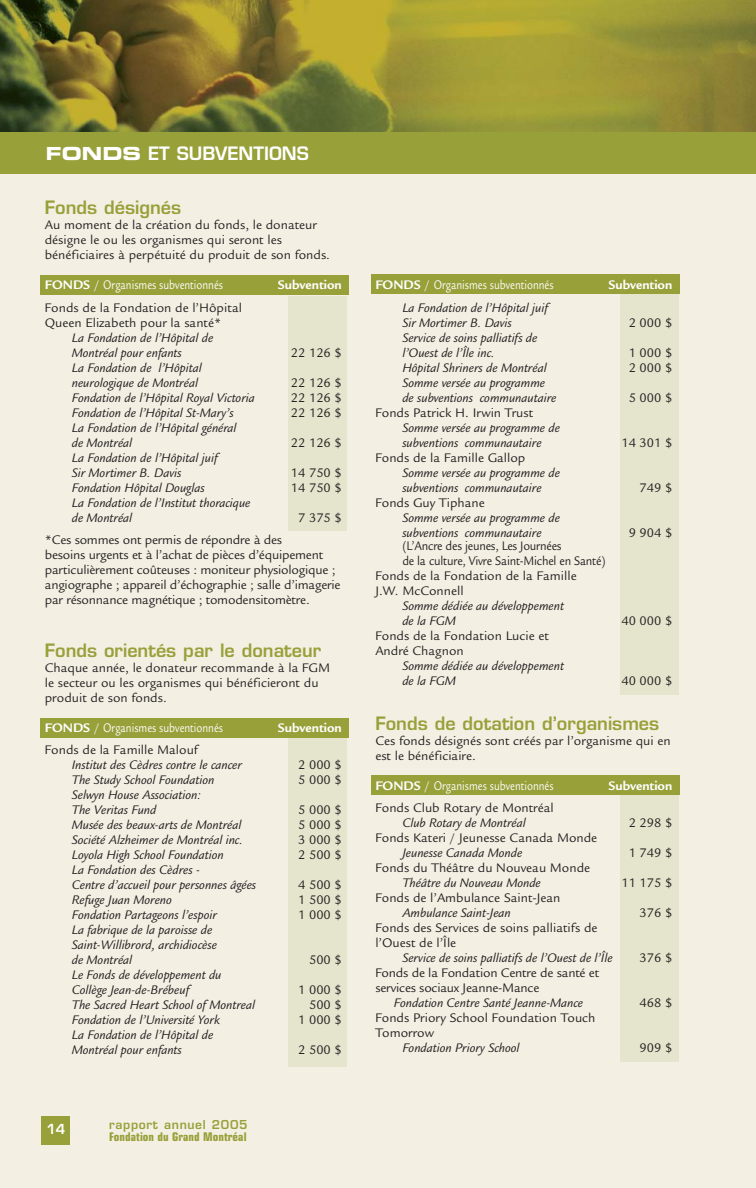
<style>
.page{position:relative;width:756px;height:1188px;background:#fff}
.page>*{position:absolute;margin:0;border:0;box-sizing:border-box;transform-origin:0 0}
.t1{font:600 18px "Eurostile";color:#98a039}
.t2{font:600 18px "Eurostile";color:#fff}
.t3{font:italic 13.5px/15px "Legacy Sans";color:#231f20}
.t4{font:13.5px/15px "Legacy Sans";color:#231f20}
.t5{font:13.5px "Legacy Sans";color:#fff}
.t6{font:13.5px "Legacy Sans";color:#231f20;scale:.9 1}
.t7{font:700 13.5px "Legacy Sans";color:#fff}
.t8{font:600 13.5px "Eurostile";color:#fff}
.t9{font:700 condensed 12px "Eurostile";letter-spacing:.005em;color:#98a039}
.t10{font:600 12px "Eurostile";letter-spacing:.055em;color:#98a039}
.s1{font-family:"Eurostile Bold Extended Two";font-weight:400}
.s2{font-weight:700}
</style>
<div class="page">
<div style="left:0;top:60px;width:756px;height:1128px;background:#f3efe3"></div>
<div style="left:288px;top:296px;width:59px;height:234px;background:#e5e4cd"></div>
<div style="left:288px;top:719px;width:59px;height:347px;background:#e5e4cd"></div>
<div style="left:620px;top:779px;width:59px;height:283px;background:#e5e4cd"></div>
<div style="left:620px;top:295px;width:59px;height:400px;background:#e5e4cd"></div>
<img style="left:0;top:0;width:756px;height:132px">
<div style="left:0;top:132px;width:756px;height:42px;background:#98a039"></div>
<div style="left:42px;top:1116px;width:28px;height:29px;background:#98a039"></div>
<div style="left:40px;top:275px;width:308px;height:20px;background:#98a039"></div>
<div style="left:40px;top:718px;width:308px;height:19px;background:#98a039"></div>
<div style="left:371px;top:776px;width:309px;height:19px;background:#98a039"></div>
<div style="left:371px;top:275px;width:309px;height:19px;background:#98a039"></div>
<h1 class="t2" style="left:46px;top:146px;width:264px"><span class="s1">FONDS</span> ET SUBVENTIONS</h1>
<h1 class="t1" style="left:45px;top:201px;width:138px">Fonds désignés</h1>
<p class="t4" style="left:45px;top:219px;width:287px">Au moment de la création du fonds, le donateur désigne le ou les organismes qui seront les bénéficiaires à perpétuité du produit de son fonds.</p>
<p class="t5" style="left:45px;top:280px;width:180px"><span class="s2">FONDS</span> / Organismes subventionnés</p>
<p class="t7" style="left:278px;top:280px;width:65px">Subvention</p>
<p class="t4" style="left:45px;top:301px;width:199px">Fonds de la Fondation de l’Hôpital<br>Queen Elizabeth pour la santé*</p>
<p class="t3" style="left:72px;top:331px;width:143px">La Fondation de l’Hôpital de<br>Montréal pour enfants</p>
<p class="t4" style="left:291px;top:346px;width:52px">22 126 $</p>
<p class="t3" style="left:72px;top:361px;width:131px">La Fondation de l’Hôpital neurologique de Montréal</p>
<p class="t4" style="left:291px;top:376px;width:52px">22 126 $</p>
<p class="t3" style="left:72px;top:391px;width:185px">Fondation de l’Hôpital Royal Victoria</p>
<p class="t4" style="left:291px;top:391px;width:52px">22 126 $</p>
<p class="t3" style="left:72px;top:406px;width:163px">Fondation de l’Hôpital St-Mary’s</p>
<p class="t4" style="left:291px;top:406px;width:52px">22 126 $</p>
<p class="t3" style="left:72px;top:421px;width:166px">La Fondation de l’Hôpital général de Montréal</p>
<p class="t4" style="left:291px;top:436px;width:52px">22 126 $</p>
<p class="t3" style="left:72px;top:451px;width:147px">La Fondation de l’Hôpital juif<br>Sir Mortimer B. Davis</p>
<p class="t4" style="left:291px;top:466px;width:52px">14 750 $</p>
<p class="t3" style="left:72px;top:481px;width:134px">Fondation Hôpital Douglas</p>
<p class="t4" style="left:291px;top:481px;width:52px">14 750 $</p>
<p class="t3" style="left:72px;top:496px;width:180px">La Fondation de l’Institut thoracique de Montréal</p>
<p class="t4" style="left:298px;top:511px;width:45px">7 375 $</p>
<p class="t4" style="left:45px;top:534px;width:297px">*Ces sommes ont permis de répondre à des<br>besoins urgents et à l’achat de pièces d’équipement particulièrement coûteuses : moniteur physiologique ; angiographe ; appareil d’échographie ; salle d’imagerie par résonnance magnétique ; tomodensitomètre.</p>
<h1 class="t1" style="left:45px;top:643px;width:278px">Fonds orientés par le donateur</h1>
<p class="t4" style="left:45px;top:661px;width:287px">Chaque année, le donateur recommande à la FGM le secteur ou les organismes qui bénéficieront du produit de son fonds.</p>
<p class="t5" style="left:45px;top:722px;width:180px"><span class="s2">FONDS</span> / Organismes subventionnés</p>
<p class="t7" style="left:278px;top:722px;width:65px">Subvention</p>
<p class="t4" style="left:45px;top:744px;width:155px">Fonds de la Famille Malouf</p>
<p class="t3" style="left:72px;top:759px;width:172px">Institut des Cèdres contre le cancer</p>
<p class="t4" style="left:298px;top:759px;width:45px">2 000 $</p>
<p class="t3" style="left:72px;top:774px;width:144px">The Study School Foundation</p>
<p class="t4" style="left:298px;top:774px;width:45px">5 000 $</p>
<p class="t3" style="left:72px;top:789px;width:131px">Selwyn House Association:<br>The Veritas Fund</p>
<p class="t4" style="left:298px;top:804px;width:45px">5 000 $</p>
<p class="t3" style="left:72px;top:819px;width:171px">Musée des beaux-arts de Montréal</p>
<p class="t4" style="left:298px;top:819px;width:45px">5 000 $</p>
<p class="t3" style="left:72px;top:834px;width:173px">Société Alzheimer de Montréal inc.</p>
<p class="t4" style="left:298px;top:834px;width:45px">3 000 $</p>
<p class="t3" style="left:72px;top:849px;width:153px">Loyola High School Foundation</p>
<p class="t4" style="left:298px;top:849px;width:45px">2 500 $</p>
<p class="t3" style="left:72px;top:864px;width:186px">La Fondation des Cèdres -<br>Centre d’accueil pour personnes âgées</p>
<p class="t4" style="left:298px;top:879px;width:45px">4 500 $</p>
<p class="t3" style="left:72px;top:894px;width:102px">Refuge Juan Moreno</p>
<p class="t4" style="left:298px;top:894px;width:45px">1 500 $</p>
<p class="t3" style="left:72px;top:909px;width:147px">Fondation Partageons l’espoir</p>
<p class="t4" style="left:298px;top:909px;width:45px">1 000 $</p>
<p class="t3" style="left:72px;top:924px;width:147px">La fabrique de la paroisse de<br>Saint-Willibrord, archidiocèse de Montréal</p>
<p class="t4" style="left:309px;top:954px;width:34px">500 $</p>
<p class="t3" style="left:72px;top:969px;width:151px">Le Fonds de développement du<br>Collège Jean-de-Brébeuf</p>
<p class="t4" style="left:298px;top:984px;width:45px">1 000 $</p>
<p class="t3" style="left:72px;top:999px;width:185px">The Sacred Heart School of Montreal</p>
<p class="t4" style="left:309px;top:999px;width:34px">500 $</p>
<p class="t3" style="left:72px;top:1014px;width:150px">Fondation de l’Université York</p>
<p class="t4" style="left:298px;top:1014px;width:45px">1 000 $</p>
<p class="t3" style="left:72px;top:1029px;width:143px">La Fondation de l’Hôpital de<br>Montréal pour enfants</p>
<p class="t4" style="left:298px;top:1044px;width:45px">2 500 $</p>
<p class="t8" style="left:46px;top:1124px;width:21px">14</p>
<p class="t10" style="left:109px;top:1120px;width:140px">rapport annuel 2005</p>
<p class="t9" style="left:109px;top:1132px;width:139px">Fondation du Grand Montréal</p>
<p class="t5" style="left:375px;top:280px;width:180px"><span class="s2">FONDS</span> / Organismes subventionnés</p>
<p class="t7" style="left:608px;top:280px;width:65px">Subvention</p>
<p class="t3" style="left:402px;top:302px;width:147px">La Fondation de l’Hôpital juif<br>Sir Mortimer B. Davis</p>
<p class="t4" style="left:629px;top:317px;width:45px">2 000 $</p>
<p class="t3" style="left:402px;top:332px;width:137px">Service de soins palliatifs de l’Ouest de l’Île inc.</p>
<p class="t4" style="left:629px;top:347px;width:45px">1 000 $</p>
<p class="t3" style="left:402px;top:362px;width:146px">Hôpital Shriners de Montréal</p>
<p class="t4" style="left:629px;top:362px;width:45px">2 000 $</p>
<p class="t3" style="left:402px;top:377px;width:156px">Somme versée au programme de subventions communautaire</p>
<p class="t4" style="left:629px;top:392px;width:45px">5 000 $</p>
<p class="t4" style="left:375px;top:407px;width:159px">Fonds Patrick H. Irwin Trust</p>
<p class="t3" style="left:402px;top:422px;width:159px">Somme versée au programme de subventions communautaire</p>
<p class="t4" style="left:375px;top:452px;width:152px">Fonds de la Famille Gallop</p>
<p class="t3" style="left:402px;top:467px;width:159px">Somme versée au programme de subventions communautaire</p>
<p class="t4" style="left:375px;top:497px;width:111px">Fonds Guy Tiphane</p>
<p class="t3" style="left:402px;top:512px;width:159px">Somme versée au programme de subventions communautaire</p>
<p class="t6" style="left:402px;top:540px;width:178px">(L’Ancre des jeunes, Les Journées</p>
<p class="t6" style="left:402px;top:555px;width:228px">de la culture, Vivre Saint-Michel en Santé)</p>
<p class="t4" style="left:375px;top:569px;width:203px">Fonds de la Fondation de la Famille</p>
<p class="t4" style="left:375px;top:584px;width:90px">J.W. McConnell</p>
<p class="t3" style="left:402px;top:599px;width:163px">Somme dédiée au développement de la FGM</p>
<p class="t4" style="left:621px;top:437px;width:52px">14 301 $</p>
<p class="t4" style="left:640px;top:482px;width:34px">749 $</p>
<p class="t4" style="left:629px;top:527px;width:45px">9 904 $</p>
<p class="t4" style="left:621px;top:614px;width:52px">40 000 $</p>
<p class="t4" style="left:375px;top:629px;width:175px">Fonds de la Fondation Lucie et<br>André Chagnon</p>
<p class="t3" style="left:402px;top:659px;width:163px">Somme dédiée au développement de la FGM</p>
<p class="t4" style="left:621px;top:674px;width:52px">40 000 $</p>
<h1 class="t1" style="left:375px;top:716px;width:285px">Fonds de dotation d’organismes</h1>
<p class="t4" style="left:375px;top:734px;width:297px">Ces fonds désignés sont créés par l’organisme qui en est le bénéficiaire.</p>
<p class="t5" style="left:375px;top:780px;width:180px"><span class="s2">FONDS</span> / Organismes subventionnés</p>
<p class="t7" style="left:608px;top:781px;width:65px">Subvention</p>
<p class="t4" style="left:375px;top:802px;width:180px">Fonds Club Rotary de Montréal</p>
<p class="t3" style="left:402px;top:817px;width:125px">Club Rotary de Montréal</p>
<p class="t4" style="left:629px;top:817px;width:45px">2 298 $</p>
<p class="t4" style="left:375px;top:832px;width:223px">Fonds Kateri / Jeunesse Canada Monde</p>
<p class="t3" style="left:402px;top:847px;width:121px">Jeunesse Canada Monde</p>
<p class="t4" style="left:629px;top:847px;width:45px">1 749 $</p>
<p class="t4" style="left:375px;top:862px;width:216px">Fonds du Théâtre du Nouveau Monde</p>
<p class="t3" style="left:402px;top:877px;width:140px">Théâtre du Nouveau Monde</p>
<p class="t4" style="left:621px;top:877px;width:52px">11 175 $</p>
<p class="t4" style="left:375px;top:892px;width:187px">Fonds de l’Ambulance Saint-Jean</p>
<p class="t3" style="left:402px;top:907px;width:110px">Ambulance Saint-Jean</p>
<p class="t4" style="left:640px;top:907px;width:34px">376 $</p>
<p class="t4" style="left:375px;top:922px;width:224px">Fonds des Services de soins palliatifs de l’Ouest de l’Île</p>
<p class="t3" style="left:402px;top:952px;width:212px">Service de soins palliatifs de l’Ouest de l’Île</p>
<p class="t4" style="left:640px;top:952px;width:34px">376 $</p>
<p class="t4" style="left:375px;top:967px;width:225px">Fonds de la Fondation Centre de santé et services sociaux Jeanne-Mance</p>
<p class="t3" style="left:394px;top:997px;width:191px">Fondation Centre Santé Jeanne-Mance</p>
<p class="t4" style="left:640px;top:997px;width:34px">468 $</p>
<p class="t4" style="left:375px;top:1012px;width:222px">Fonds Priory School Foundation Touch<br>Tomorrow</p>
<p class="t3" style="left:402px;top:1042px;width:119px">Fondation Priory School</p>
<p class="t4" style="left:640px;top:1042px;width:34px">909 $</p>
</div>
